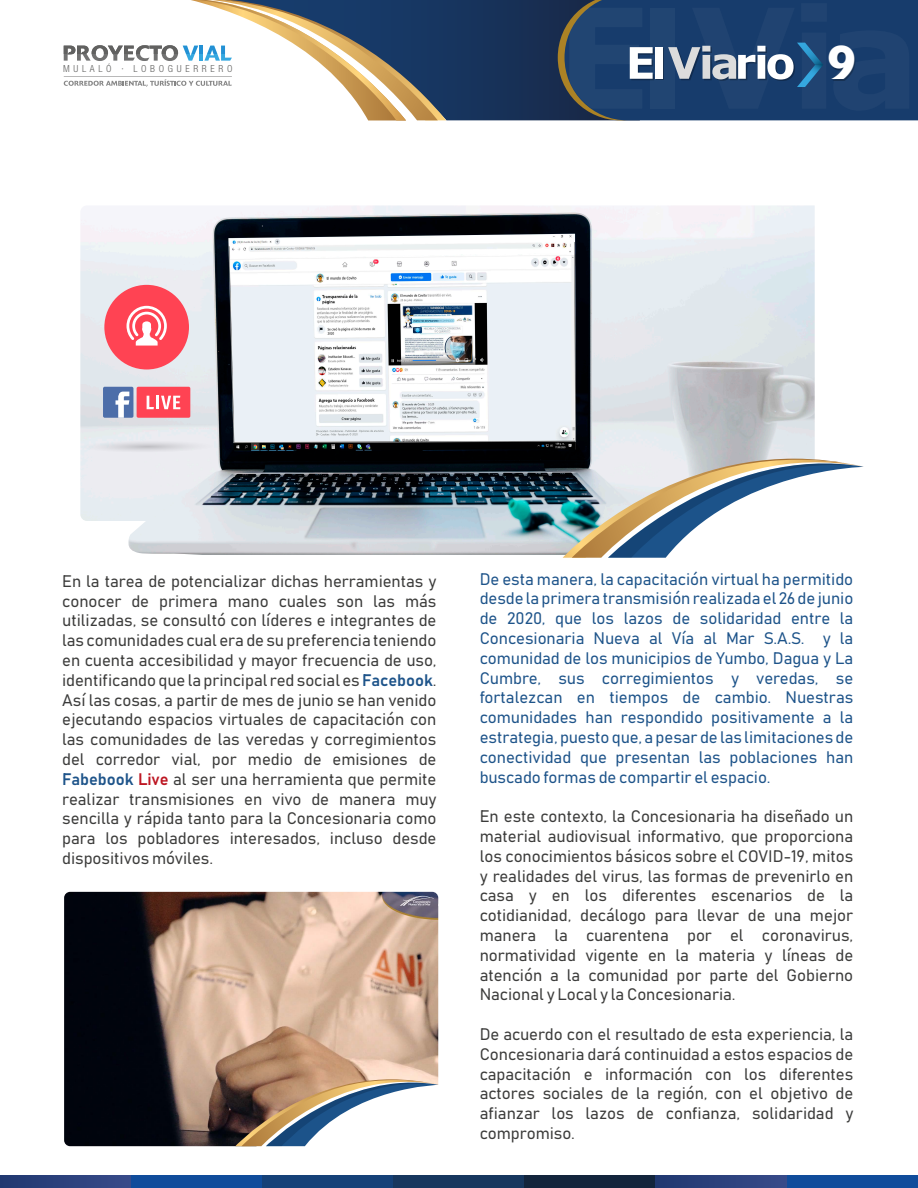
<style>
.page{position:relative;width:918px;height:1188px;background:#fff}
.page>*{position:absolute;margin:0;border:0;box-sizing:border-box;transform-origin:0 0}
.t1{font:500 47.85px "Delta";color:#fff}
.t2{font:16.5px/19.8px "Bahnschrift";color:#3c3c3b;text-align:justify}
.t3{font:16.5px/19.8px "Bahnschrift";color:#1e548a;text-align:justify}
.t4{font:300 condensed 9.75px "Helvetica Neue LT Std";letter-spacing:.38em;color:#616160}
.s1{color:#1e548a}
.s2{color:#bd1622}
</style>
<div class="page">
<svg style="left:446px;top:0;width:112px;height:120px;background:#173057"></svg>
<svg style="left:558px;top:0;width:360px;height:120px;background:#2b4b74"></svg>
<svg style="left:64px;top:0;width:382px;height:120px"></svg>
<div style="left:0;top:1175px;width:131px;height:13px;background:#2c417d"></div>
<div style="left:131px;top:1175px;width:131px;height:13px;background:#104c9b"></div>
<div style="left:262px;top:1175px;width:131px;height:13px;background:#154178"></div>
<div style="left:393px;top:1175px;width:131px;height:13px;background:#17375e"></div>
<div style="left:524px;top:1175px;width:132px;height:13px;background:#13253c"></div>
<div style="left:656px;top:1175px;width:131px;height:13px;background:#2c417d"></div>
<div style="left:787px;top:1175px;width:131px;height:13px;background:#104c9b"></div>
<img style="left:64px;top:892px;width:374px;height:254px">
<svg style="left:235px;top:1061px;width:204px;height:85px"></svg>
<img style="left:80px;top:205px;width:735px;height:350px">
<svg style="left:563px;top:431px;width:301px;height:127px"></svg>
<svg style="left:77px;top:440px;width:139px;height:13px"></svg>
<div style="left:104px;top:285px;width:85px;height:84px;background:#ff4353;border-radius:50%"></div>
<svg style="left:127px;top:306px;width:40px;height:40px"></svg>
<div style="left:103px;top:387px;width:30px;height:31px;background:#4d6ea9;border-radius:2px"></div>
<div style="left:137px;top:387px;width:53px;height:31px;background:#ff4353;border-radius:2px"></div>
<svg style="left:147px;top:396px;width:33px;height:13px"></svg>
<svg style="left:116px;top:392px;width:13px;height:26px"></svg>
<svg style="left:231px;top:249px;width:330px;height:9px"></svg>
<p class="t4" style="left:63px;top:63px;width:171px">MULALÓ · LOBOGUERRERO</p>
<h1 class="t1" style="left:827px;top:34px;width:31px">9</h1>
<p class="t2" style="left:62px;top:571px;width:376px">En la tarea de potencializar dichas herramientas y conocer de primera mano cuales son las más utilizadas, se consultó con líderes e integrantes de las comunidades cual era de su preferencia teniendo en cuenta accesibilidad y mayor frecuencia de uso, identificando que la principal red social es <span class="s1">Facebook</span>.<br>Así las cosas, a partir de mes de junio se han venido ejecutando espacios virtuales de capacitación con las comunidades de las veredas y corregimientos del corredor vial, por medio de emisiones de <span class="s1">Fabebook</span> <span class="s2">Live</span> al ser una herramienta que permite realizar transmisiones en vivo de manera muy sencilla y rápida tanto para la Concesionaria como para los pobladores interesados, incluso desde dispositivos móviles.</p>
<p class="t3" style="left:480px;top:569px;width:375px">De esta manera, la capacitación virtual ha permitido desde la primera transmisión realizada el 26 de junio de 2020, que los lazos de solidaridad entre la Concesionaria Nueva al Vía al Mar S.A.S. y la comunidad de los municipios de Yumbo, Dagua y La Cumbre, sus corregimientos y veredas, se fortalezcan en tiempos de cambio. Nuestras comunidades han respondido positivamente a la estrategia, puesto que, a pesar de las limitaciones de conectividad que presentan las poblaciones han buscado formas de compartir el espacio.</p>
<p class="t2" style="left:480px;top:806px;width:375px">En este contexto, la Concesionaria ha diseñado un material audiovisual informativo, que proporciona los conocimientos básicos sobre el COVID-19, mitos y realidades del virus, las formas de prevenirlo en casa y en los diferentes escenarios de la cotidianidad, decálogo para llevar de una mejor manera la cuarentena por el coronavirus, normatividad vigente en la materia y líneas de atención a la comunidad por parte del Gobierno Nacional y Local y la Concesionaria.</p>
<p class="t2" style="left:480px;top:1024px;width:375px">De acuerdo con el resultado de esta experiencia, la Concesionaria dará continuidad a estos espacios de capacitación e información con los diferentes actores sociales de la región, con el objetivo de afianzar los lazos de confianza, solidaridad y compromiso.</p>
</div>
